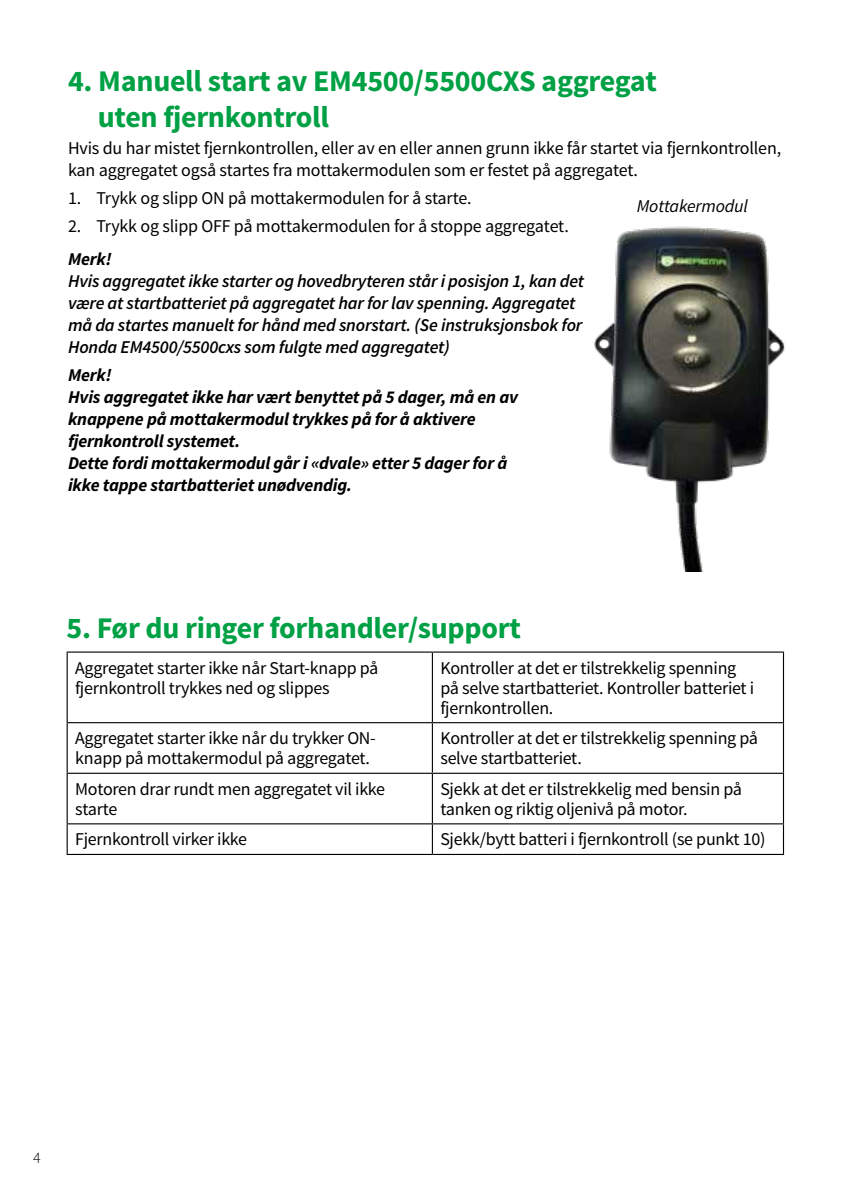
<style>
.page{position:relative;width:842px;height:1191px;background:#fff}
.page>*{position:absolute;margin:0;border:0;box-sizing:border-box;transform-origin:0 0}
.t1{font:700 30px/36px "Source Sans Pro";letter-spacing:-.01em;color:#00a044}
.t2{font:18px/20px "Source Sans Pro";letter-spacing:-.015em;color:#000}
.t3{font:italic 600 18px/22px "Source Sans Pro";letter-spacing:-.01em;color:#000}
.t4{font:italic 700 18px/22px "Source Sans Pro";letter-spacing:-.01em;color:#000}
.t5{font:italic 18px "Source Sans Pro";letter-spacing:-.01em;color:#000}
.t6{font:300 16px "Source Sans Pro";color:#000}
</style>
<div class="page">
<img style="left:594px;top:226px;width:191px;height:345px">
<hr style="left:67px;top:651px;width:365px;height:1px;background:#000">
<hr style="left:67px;top:652px;width:1px;height:70px;background:#000">
<hr style="left:432px;top:651px;width:352px;height:1px;background:#000">
<hr style="left:432px;top:652px;width:1px;height:70px;background:#000">
<hr style="left:783px;top:652px;width:1px;height:70px;background:#000">
<hr style="left:67px;top:722px;width:365px;height:1px;background:#000">
<hr style="left:67px;top:723px;width:1px;height:49px;background:#000">
<hr style="left:432px;top:722px;width:352px;height:1px;background:#000">
<hr style="left:432px;top:723px;width:1px;height:49px;background:#000">
<hr style="left:783px;top:723px;width:1px;height:49px;background:#000">
<hr style="left:67px;top:772px;width:365px;height:2px;background:#000">
<hr style="left:67px;top:774px;width:1px;height:49px;background:#000">
<hr style="left:432px;top:772px;width:352px;height:2px;background:#000">
<hr style="left:432px;top:774px;width:1px;height:49px;background:#000">
<hr style="left:783px;top:774px;width:1px;height:49px;background:#000">
<hr style="left:67px;top:823px;width:365px;height:1px;background:#000">
<hr style="left:67px;top:824px;width:1px;height:30px;background:#000">
<hr style="left:432px;top:823px;width:352px;height:1px;background:#000">
<hr style="left:432px;top:824px;width:1px;height:30px;background:#000">
<hr style="left:783px;top:824px;width:1px;height:30px;background:#000">
<hr style="left:67px;top:854px;width:365px;height:1px;background:#000">
<hr style="left:432px;top:854px;width:352px;height:1px;background:#000">
<h1 class="t1" style="left:98px;top:64px;width:561px;text-indent:-30px">4. Manuell start av EM4500/5500CXS aggregat uten fjernkontroll</h1>
<p class="t2" style="left:68px;top:138px;width:715px;line-height:22px">Hvis du har mistet fjernkontrollen, eller av en eller annen grunn ikke får startet via fjernkontrollen, kan aggregatet også startes fra mottakermodulen som er festet på aggregatet.</p>
<p class="t2" style="left:68px;top:188px;width:405px">1. Trykk og slipp ON på mottakermodulen for å starte.</p>
<p class="t2" style="left:68px;top:216px;width:502px">2. Trykk og slipp OFF på mottakermodulen for å stoppe aggregatet.</p>
<p class="t4" style="left:68px;top:248px;width:45px">Merk!</p>
<p class="t3" style="left:68px;top:270px;width:517px">Hvis aggregatet ikke starter og hovedbryteren står i posisjon 1, kan det være at startbatteriet på aggregatet har for lav spenning. Aggregatet må da startes manuelt for hånd med snorstart. (Se instruksjonsbok for Honda EM4500/5500cxs som fulgte med aggregatet)</p>
<p class="t4" style="left:68px;top:363px;width:452px">Merk!<br>Hvis aggregatet ikke har vært benyttet på 5 dager, må en av knappene på mottakermodul trykkes på for å aktivere fjernkontroll systemet.<br>Dette fordi mottakermodul går i «dvale» etter 5 dager for å ikke tappe startbatteriet unødvendig.</p>
<p class="t5" style="left:637px;top:195px;width:113px">Mottakermodul</p>
<h1 class="t1" style="left:67px;top:611px;width:456px">5. Før du ringer forhandler/support</h1>
<p class="t2" style="left:75px;top:658px;width:305px">Aggregatet starter ikke når Start-knapp på fjernkontroll trykkes ned og slippes</p>
<p class="t2" style="left:440px;top:658px;width:315px">Kontroller at det er tilstrekkelig spenning på selve startbatteriet. Kontroller batteriet i fjernkontrollen.</p>
<p class="t2" style="left:75px;top:728px;width:302px">Aggregatet starter ikke når du trykker ON&shy;knapp på mottakermodul på aggregatet.</p>
<p class="t2" style="left:440px;top:728px;width:319px">Kontroller at det er tilstrekkelig spenning på selve startbatteriet.</p>
<p class="t2" style="left:75px;top:779px;width:312px">Motoren drar rundt men aggregatet vil ikke starte</p>
<p class="t2" style="left:440px;top:779px;width:303px">Sjekk at det er tilstrekkelig med bensin på tanken og riktig oljenivå på motor.</p>
<p class="t2" style="left:75px;top:829px;width:174px">Fjernkontroll virker ikke</p>
<p class="t2" style="left:440px;top:829px;width:327px">Sjekk/bytt batteri i fjernkontroll (se punkt 10)</p>
<p class="t6" style="left:33px;top:1148px;width:9px">4</p>
</div>
